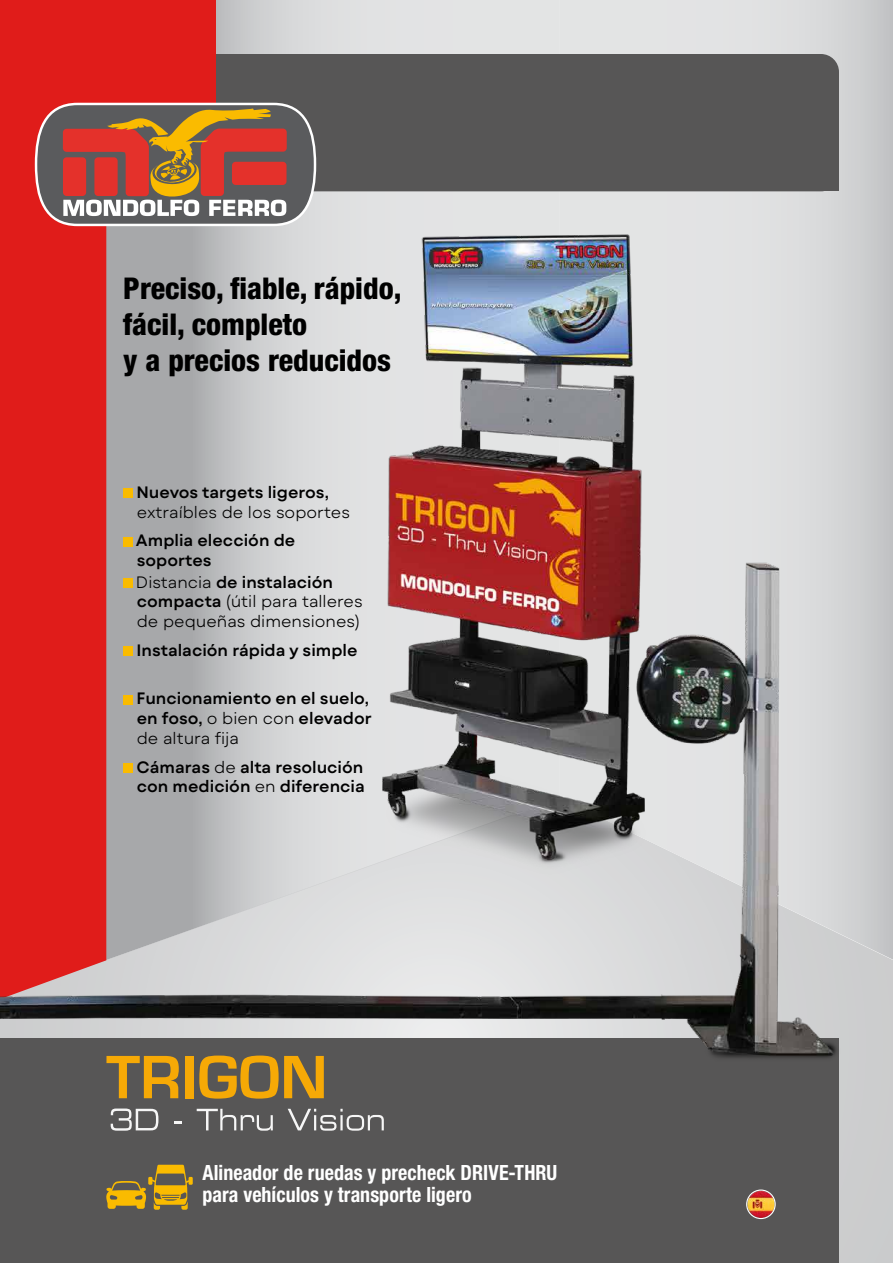
<style>
.page{position:relative;width:893px;height:1263px;background:#fff}
.page>*{position:absolute;margin:0;border:0;box-sizing:border-box;transform-origin:0 0}
.titoletto{font:800 condensed 30px/36px "Helvetica Neue LT Pro";color:#000}
.t1{font:700 condensed 21px/22.5px "Helvetica Neue LT Pro";letter-spacing:.005em;color:#fff;scale:.95 1}
.testo_rientro{font:300 16.5px/19.8px "Mont Blanc";color:#000}
.testo_rientro-2{font:600 16.5px/19.8px "Mont Blanc";color:#000}
.s1{font-weight:600}
.s2{font-weight:300}
</style>
<div class="page">
<div style="left:0;top:1039px;width:839px;height:224px;background:#575656"></div>
<svg style="left:106px;top:1175px;width:87px;height:35px"></svg>
<img style="left:0;top:0;width:893px;height:1175px">
<svg style="left:111px;top:1108px;width:47px;height:23px"></svg>
<svg style="left:175px;top:1121px;width:7px;height:3px"></svg>
<svg style="left:197px;top:1109px;width:76px;height:22px"></svg>
<svg style="left:288px;top:1109px;width:96px;height:22px"></svg>
<svg style="left:106px;top:1056px;width:73px;height:42px"></svg>
<div style="left:185px;top:1056px;width:8px;height:42px;background:#f6a906"></div>
<svg style="left:199px;top:1055px;width:125px;height:43px"></svg>
<img style="left:747px;top:1191px;width:28px;height:27px;border-radius:14px">
<div style="left:746px;top:1189px;width:30px;height:30px;border:1px solid #fff;border-radius:50%"></div>
<div style="left:123px;top:537px;width:9px;height:9px;background:#fabb00"></div>
<div style="left:123px;top:578px;width:9px;height:10px;background:#fabb00"></div>
<div style="left:123px;top:489px;width:9px;height:9px;background:#fabb00"></div>
<div style="left:123px;top:647px;width:9px;height:9px;background:#fabb00"></div>
<div style="left:123px;top:695px;width:9px;height:9px;background:#fabb00"></div>
<div style="left:123px;top:763px;width:9px;height:10px;background:#fabb00"></div>
<p class="titoletto" style="left:123px;top:270px;width:280px">Preciso, fiable, rápido, fácil, completo<br>y a precios reducidos</p>
<p class="testo_rientro" style="left:136px;top:482px;width:215px"><span class="s1">Nuevos targets ligeros, </span>extraíbles de los soportes</p>
<p class="testo_rientro-2" style="left:136px;top:531px;width:161px">Amplia elección de soportes</p>
<p class="testo_rientro" style="left:136px;top:572px;width:228px">Distancia <span class="s1">de instalación compacta</span> (útil para talleres de pequeñas dimensiones)</p>
<p class="testo_rientro-2" style="left:136px;top:640px;width:223px">Instalación rápida y simple</p>
<p class="testo_rientro-2" style="left:136px;top:689px;width:234px">Funcionamiento en el suelo,</p>
<p class="testo_rientro" style="left:137px;top:709px;width:236px"><span class="s1">en foso,</span> o bien con <span class="s1">elevador </span>de altura fija</p>
<p class="testo_rientro-2" style="left:136px;top:757px;width:228px">Cámaras <span class="s2">de</span> alta resolución</p>
<p class="testo_rientro-2" style="left:137px;top:777px;width:230px">con medición <span class="s2">en</span> diferencia</p>
<p class="t1" style="left:203px;top:1161px;width:375px">Alineador de ruedas y precheck DRIVE-THRU para vehículos y transporte ligero</p>
</div>
